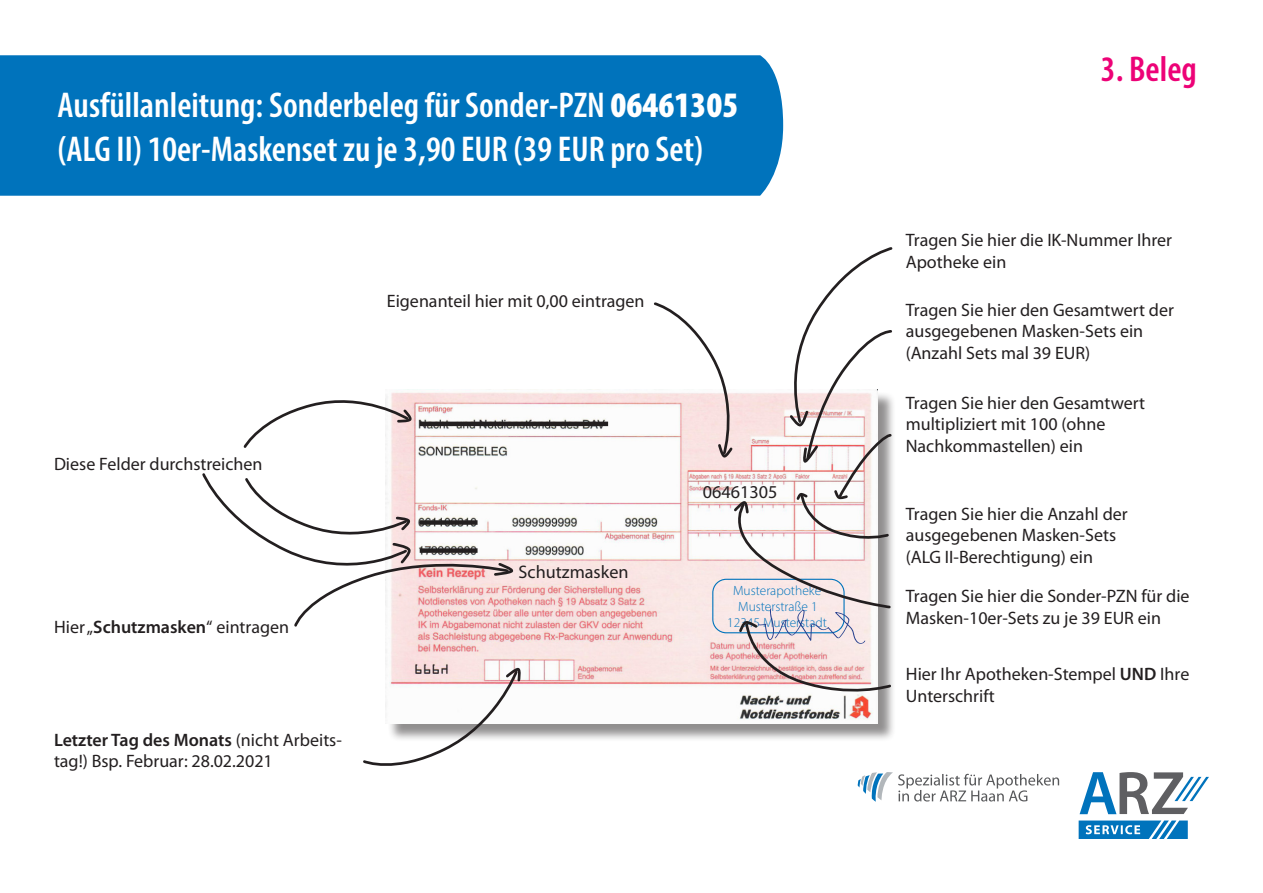
<style>
.page{position:relative;width:1263px;height:893px;background:#fff}
.page>*{position:absolute;margin:0;border:0;box-sizing:border-box;transform-origin:0 0}
.t1{font:600 condensed 36px/43.5px "Myriad Pro";color:#fff}
.t2{font:600 condensed 36px "Myriad Pro";color:#ed0277}
.t3{font:18.15px "Myriad Pro";color:#231f20}
.t4{font:18px/21.6px "Myriad Pro";color:#231f20}
.t5{font:300 13.5px "Myriad Pro";color:#0073bc}
.s1{font-weight:900}
.s2{font-weight:600}
</style>
<div class="page">
<div style="left:0;top:55px;width:783px;height:141px;background:#0073bc"></div>
<div style="left:388px;top:392px;width:508px;height:350px;background:#231f20;opacity:.5"></div>
<img style="left:385px;top:389px;width:492px;height:334px">
<svg style="left:1079px;top:820px;width:109px;height:19px;background:#3690ca"></svg>
<svg style="left:1079px;top:772px;width:130px;height:42px"></svg>
<svg style="left:858px;top:772px;width:201px;height:30px"></svg>
<hr style="left:420px;top:422px;width:188px;height:4px;background:#231f20">
<svg style="left:243px;top:389px;width:172px;height:60px"></svg>
<svg style="left:202px;top:472px;width:315px;height:156px"></svg>
<svg style="left:363px;top:668px;width:160px;height:98px"></svg>
<svg style="left:652px;top:247px;width:242px;height:451px"></svg>
<p class="t1" style="left:58px;top:83px;width:682px">Ausfüllanleitung: Sonderbeleg für Sonder-PZN <span class="s1">06461305 </span>(ALG II) 10er-Maskenset zu je 3,90 EUR (39 EUR pro Set)</p>
<p class="t4" style="left:387px;top:290px;width:259px">Eigenanteil hier mit 0,00 eintragen</p>
<p class="t4" style="left:54px;top:452px;width:210px">Diese Felder durchstreichen</p>
<p class="t4" style="left:54px;top:616px;width:237px">Hier „<span class="s2">Schutzmasken</span>“ eintragen</p>
<p class="t4" style="left:54px;top:728px;width:289px"><span class="s2">Letzter Tag des Monats</span> (nicht Arbeits&shy;tag!) Bsp. Februar: 28.02.2021</p>
<p class="t3" style="left:518px;top:561px;width:111px">Schutzmasken</p>
<p class="t3" style="left:703px;top:481px;width:76px">06461305</p>
<p class="t5" style="left:733px;top:582px;width:90px">Musterapotheke</p>
<p class="t5" style="left:738px;top:598px;width:81px">Musterstraße 1</p>
<p class="t5" style="left:727px;top:615px;width:101px">12345 Musterstadt</p>
<p class="t2" style="left:1101px;top:47px;width:97px">3. Beleg</p>
<p class="t4" style="left:906px;top:229px;width:268px">Tragen Sie hier die IK-Nummer Ihrer<br>Apotheke ein</p>
<p class="t4" style="left:906px;top:298px;width:270px">Tragen Sie hier den Gesamtwert der ausgegebenen Masken-Sets ein (Anzahl Sets mal 39 EUR)</p>
<p class="t4" style="left:906px;top:392px;width:241px">Tragen Sie hier den Gesamtwert multipliziert mit 100 (ohne<br>Nachkommastellen) ein</p>
<p class="t4" style="left:906px;top:502px;width:223px">Tragen Sie hier die Anzahl der ausgegebenen Masken-Sets (ALG II-Berechtigung) ein</p>
<p class="t4" style="left:906px;top:585px;width:285px">Tragen Sie hier die Sonder-PZN für die<br>Masken-10er-Sets zu je 39 EUR ein</p>
<p class="t4" style="left:906px;top:663px;width:285px">Hier Ihr Apotheken-Stempel <span class="s2">UND</span> Ihre<br>Unterschrift</p>
</div>
